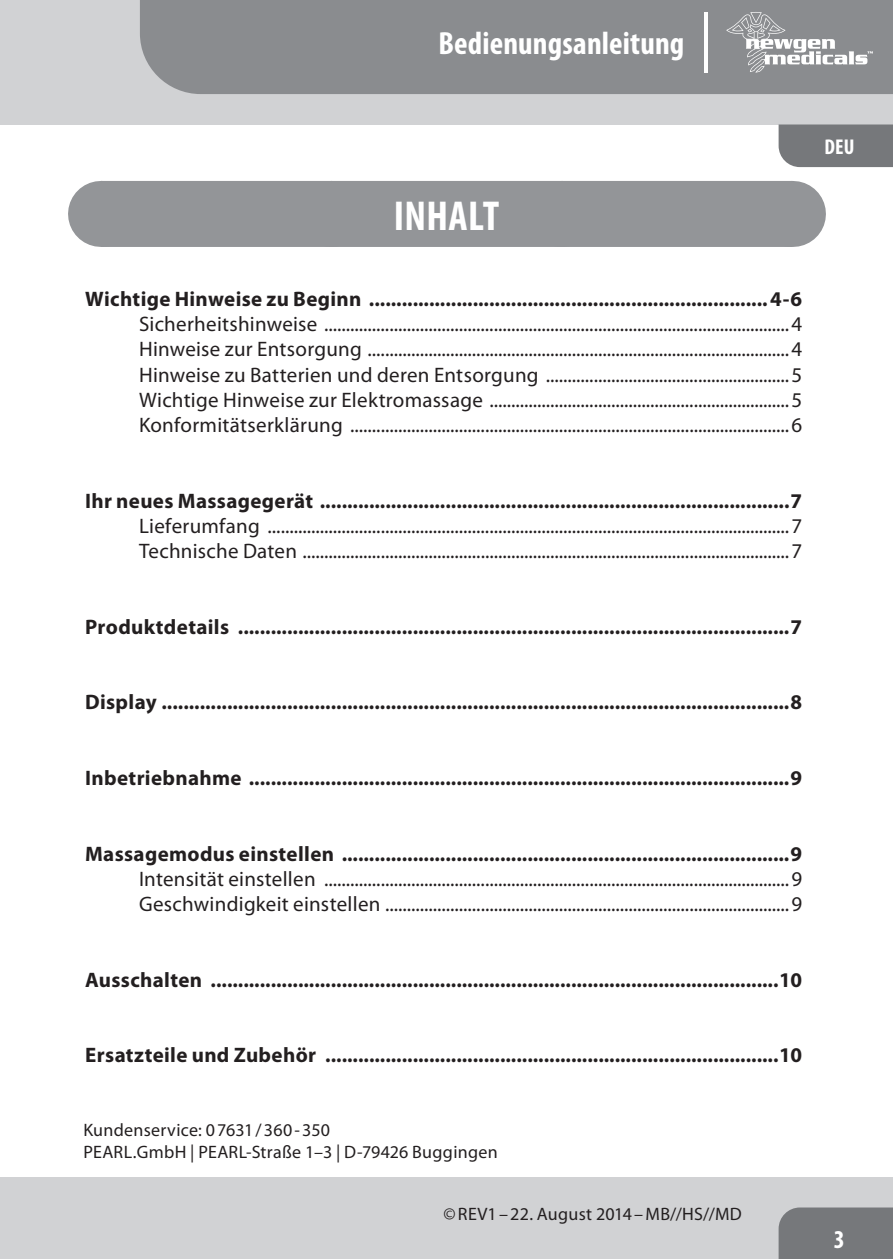
<style>
.page{position:relative;width:893px;height:1259px;background:#fff}
.page>*{position:absolute;margin:0;border:0;box-sizing:border-box;transform-origin:0 0}
.t1{font:700 condensed 42px "Myriad Pro";letter-spacing:.005em;color:#fff}
.t2{font:700 condensed 32.1px "Myriad Pro";letter-spacing:.005em;color:#fff}
.t3{font:700 condensed 25.8px "Myriad Pro";color:#fff}
.t4{font:700 condensed 21.6px "Myriad Pro";color:#fff}
.t5{font:21px/25.2px "Myriad Pro";letter-spacing:.015em;color:#231f20}
.t6{font:700 21px "Myriad Pro";letter-spacing:.015em;color:#231f20}
.t7{font:18px/21.6px "Myriad Pro";letter-spacing:.015em;color:#231f20}
</style>
<div class="page">
<div style="left:0;top:1177px;width:893px;height:82px;background:#d1d2d4"></div>
<div style="left:0;top:0;width:893px;height:124px;background:#d1d2d4"></div>
<div style="left:140px;top:0;width:753px;height:94px;background:#8a8c8f"></div>
<div style="left:779px;top:1207px;width:114px;height:52px;background:#76787b"></div>
<div style="left:779px;top:124px;width:114px;height:43px;background:#76787b"></div>
<svg style="left:726px;top:12px;width:147px;height:61px;background:#a0a2a4"></svg>
<hr style="left:704px;top:12px;width:3px;height:61px;background:#fff">
<div style="left:101px;top:181px;width:691px;height:66px;background:#939598"></div>
<hr style="left:792px;top:181px;width:1px;height:66px;background:#939598">
<h2 class="t2" style="left:439px;top:24px;width:247px">Bedienungsanleitung</h2>
<h1 class="t1" style="left:394px;top:190px;width:107px">INHALT</h1>
<p class="t4" style="left:824px;top:133px;width:32px">DEU</p>
<p class="t6" style="left:85px;top:285px;width:719px">Wichtige Hinweise zu Beginn .........................................................................4-6</p>
<p class="t5" style="left:139px;top:311px;width:664px;text-align:justify">Sicherheitshinweise ...........................................................................................................4<br>Hinweise zur Entsorgung .................................................................................................4<br>Hinweise zu Batterien und deren Entsorgung ........................................................5<br>Wichtige Hinweise zur Elektromassage .....................................................................5<br>Konformitätserklärung .....................................................................................................6</p>
<p class="t6" style="left:85px;top:487px;width:719px">Ihr neues Massagegerät ......................................................................................7</p>
<p class="t5" style="left:139px;top:513px;width:664px">Lieferumfang ........................................................................................................................7<br>Technische Daten ................................................................................................................7</p>
<p class="t6" style="left:85px;top:613px;width:719px">Produktdetails .....................................................................................................7</p>
<p class="t6" style="left:85px;top:688px;width:719px">Display ...................................................................................................................8</p>
<p class="t6" style="left:85px;top:764px;width:719px">Inbetriebnahme ...................................................................................................9</p>
<p class="t6" style="left:85px;top:839px;width:719px">Massagemodus einstellen ..................................................................................9</p>
<p class="t5" style="left:139px;top:865px;width:665px">Intensität einstellen ...........................................................................................................9<br>Geschwindigkeit einstellen .............................................................................................9</p>
<p class="t6" style="left:85px;top:965px;width:719px">Ausschalten ........................................................................................................10</p>
<p class="t6" style="left:85px;top:1041px;width:719px">Ersatzteile und Zubehör ...................................................................................10</p>
<p class="t7" style="left:83px;top:1119px;width:416px">Kundenservice: 07631/360-350<br>PEARL.GmbH | PEARL-Straße 1–3 | D-79426 Buggingen</p>
<p class="t7" style="left:444px;top:1203px;width:300px">©REV1–22. August 2014–MB//HS//MD</p>
<p class="t3" style="left:834px;top:1222px;width:12px">3</p>
</div>
